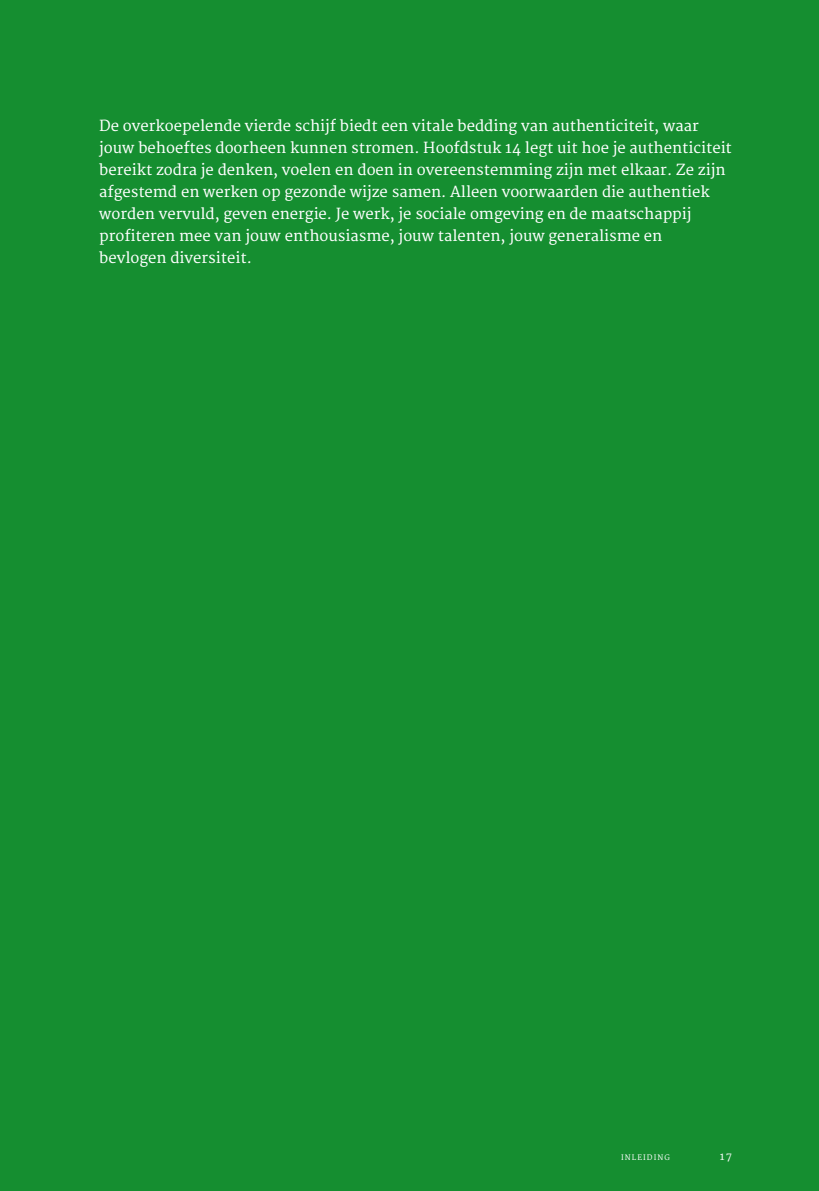
<style>
.page{position:relative;width:819px;height:1191px;background:#158e30}
.page>*{position:absolute;margin:0;border:0;box-sizing:border-box;transform-origin:0 0}
.t1{font:14.88px/21.9px "Merriweather";color:#fff}
.t2{font:10.5px "Merriweather";color:#fff}
.t3{font:7.35px "Merriweather";letter-spacing:.14em;color:#fff}
</style>
<div class="page">
<p class="t1" style="left:99px;top:116px;width:634px">De overkoepelende vierde schijf biedt een vitale bedding van authenticiteit, waar jouw behoeftes doorheen kunnen stromen. Hoofdstuk 14 legt uit hoe je authenticiteit bereikt zodra je denken, voelen en doen in overeenstemming zijn met elkaar. Ze zijn afgestemd en werken op gezonde wijze samen. Alleen voorwaarden die authentiek worden vervuld, geven energie. Je werk, je sociale omgeving en de maatschappij profiteren mee van jouw enthousiasme, jouw talenten, jouw generalisme en bevlogen diversiteit.</p>
<p class="t3" style="left:621px;top:1152px;width:50px">INLEIDING</p>
<p class="t2" style="left:720px;top:1150px;width:14px">17</p>
</div>
